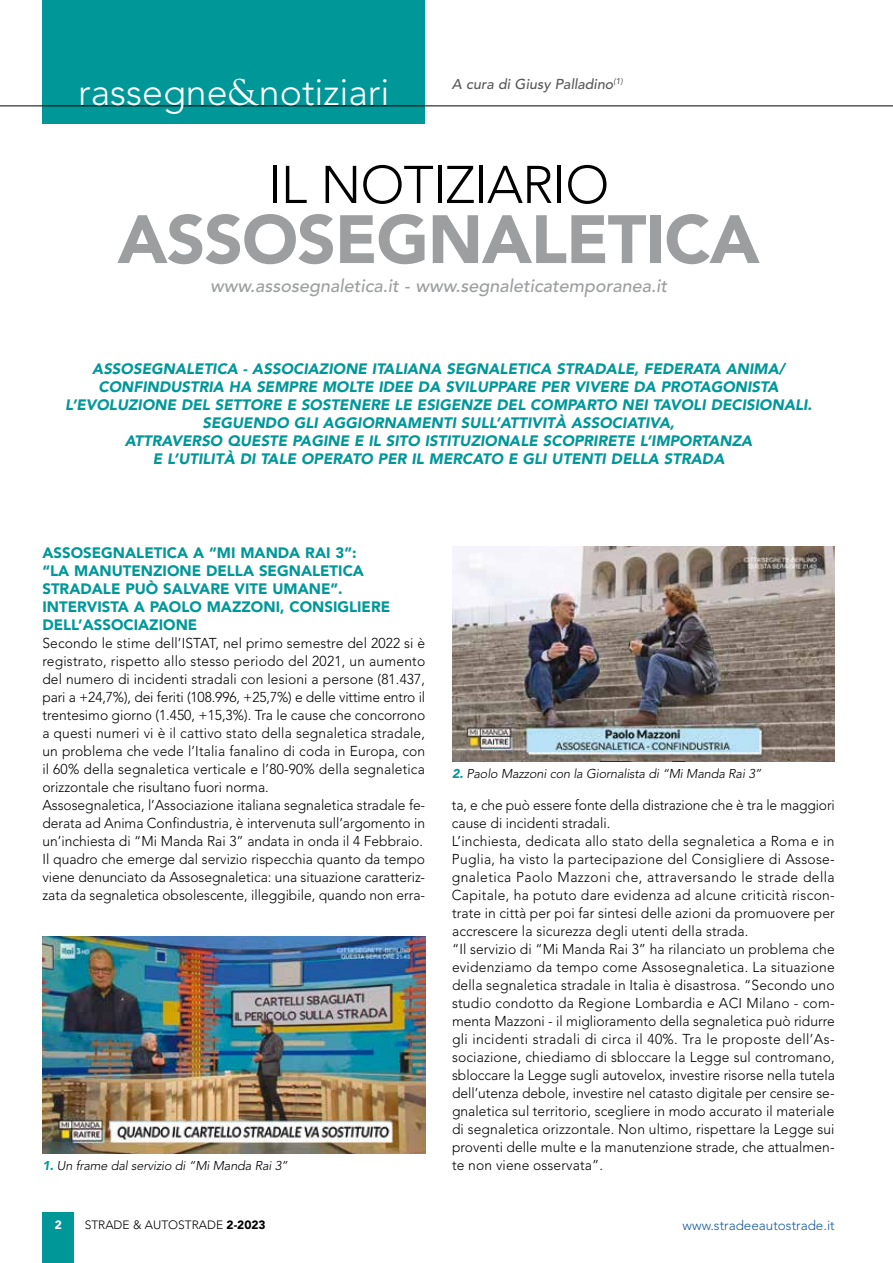
<style>
.page{position:relative;width:893px;height:1263px;background:#fff}
.page>*{position:absolute;margin:0;border:0;box-sizing:border-box;transform-origin:0 0}
.t1{font:900 67.5px "Avenir";letter-spacing:-.015em;color:#9c9e9f}
.t2{font:300 52.5px "Avenir";letter-spacing:-.015em;color:#000}
.t3{font:300 37.5px "Avenir";color:#fff}
.t4{font:italic 500 18px "Avenir";color:#9c9e9f}
.t5{font:italic 900 15px/18px "Avenir";color:#009799;text-align:center}
.t6{font:900 15px/18px "Avenir";color:#009799}
.t7{font:300 14.25px/18px "Avenir";letter-spacing:.01em;color:#000}
.t8{font:italic 500 14.25px "Avenir";color:#58585a}
.t9{font:300 13.5px "Avenir";color:#165b9a}
.t10{font:italic 300 12.75px "Avenir";letter-spacing:-.015em;color:#000}
.t11{font:300 12px "Avenir";color:#000}
.t12{font:900 12px "Avenir";color:#fff}
.s1{font-family:"Goudy Std";font-weight:400}
.s2{font-weight:900;color:#009799}
.s3{font-weight:900}
</style>
<div class="page">
<div style="left:43px;top:0;width:382px;height:124px;background:#009799"></div>
<hr style="left:0;top:106px;width:893px;height:1px;background:#000">
<div style="left:42px;top:1212px;width:32px;height:51px;background:#009799"></div>
<img style="left:43px;top:936px;width:382px;height:218px">
<img style="left:452px;top:546px;width:383px;height:215px">
<h3 class="t3" style="left:78px;top:70px;width:313px">rassegne<span class="s1">&amp;</span>notiziari</h3>
<p class="t8" style="left:452px;top:76px;width:172px">A cura di Giusy Palladino<sup>(1)</sup></p>
<h2 class="t2" style="left:268px;top:154px;width:343px">IL NOTIZIARIO</h2>
<h1 class="t1" style="left:118px;top:199px;width:644px">ASSOSEGNALETICA</h1>
<p class="t4" style="left:210px;top:276px;width:459px">www.assosegnaletica.it - www.segnaleticatemporanea.it</p>
<p class="t5" style="left:65px;top:359px;width:748px">ASSOSEGNALETICA - ASSOCIAZIONE ITALIANA SEGNALETICA STRADALE, FEDERATA ANIMA/ CONFINDUSTRIA HA SEMPRE MOLTE IDEE DA SVILUPPARE PER VIVERE DA PROTAGONISTA L’EVOLUZIONE DEL SETTORE E SOSTENERE LE ESIGENZE DEL COMPARTO NEI TAVOLI DECISIONALI.<br>SEGUENDO GLI AGGIORNAMENTI SULL’ATTIVITÀ ASSOCIATIVA,<br>ATTRAVERSO QUESTE PAGINE E IL SITO ISTITUZIONALE SCOPRIRETE L’IMPORTANZA<br>E L’UTILITÀ DI TALE OPERATO PER IL MERCATO E GLI UTENTI DELLA STRADA</p>
<p class="t6" style="left:42px;top:544px;width:349px">ASSOSEGNALETICA A “MI MANDA RAI 3”:<br>“LA MANUTENZIONE DELLA SEGNALETICA STRADALE PUÒ SALVARE VITE UMANE”.<br>INTERVISTA A PAOLO MAZZONI, CONSIGLIERE DELL’ASSOCIAZIONE</p>
<p class="t7" style="left:42px;top:634px;width:384px">Secondo le stime dell’ISTAT, nel primo semestre del 2022 si è registrato, rispetto allo stesso periodo del 2021, un aumento del numero di incidenti stradali con lesioni a persone (81.437, pari a +24,7%), dei feriti (108.996, +25,7%) e delle vittime entro il trentesimo giorno (1.450, +15,3%). Tra le cause che concorrono a questi numeri vi è il cattivo stato della segnaletica stradale, un problema che vede l’Italia fanalino di coda in Europa, con il 60% della segnaletica verticale e l’80-90% della segnaletica orizzontale che risultano fuori norma.<br>Assosegnaletica, l’Associazione italiana segnaletica stradale fe&shy;derata ad Anima Confindustria, è intervenuta sull’argomento in un’inchiesta di “Mi Manda Rai 3” andata in onda il 4 Febbraio.<br>Il quadro che emerge dal servizio rispecchia quanto da tempo viene denunciato da Assosegnaletica: una situazione caratteriz&shy;zata da segnaletica obsolescente, illeggibile, quando non erra-</p>
<p class="t10" style="left:452px;top:766px;width:311px"><span class="s2">2.</span> Paolo Mazzoni con la Giornalista di “Mi Manda Rai 3”</p>
<p class="t7" style="left:452px;top:796px;width:385px">ta, e che può essere fonte della distrazione che è tra le maggiori cause di incidenti stradali.<br>L’inchiesta, dedicata allo stato della segnaletica a Roma e in Puglia, ha visto la partecipazione del Consigliere di Assose&shy;gnaletica Paolo Mazzoni che, attraversando le strade della Capitale, ha potuto dare evidenza ad alcune criticità riscon&shy;trate in città per poi far sintesi delle azioni da promuovere per accrescere la sicurezza degli utenti della strada.<br>“Il servizio di “Mi Manda Rai 3” ha rilanciato un problema che evidenziamo da tempo come Assosegnaletica. La situazione della segnaletica stradale in Italia è disastrosa. “Secondo uno studio condotto da Regione Lombardia e ACI Milano - com&shy;menta Mazzoni - il miglioramento della segnaletica può ridurre gli incidenti stradali di circa il 40%. Tra le proposte dell’As&shy;sociazione, chiediamo di sbloccare la Legge sul contromano, sbloccare la Legge sugli autovelox, investire risorse nella tutela dell’utenza debole, investire nel catasto digitale per censire se&shy;gnaletica sul territorio, scegliere in modo accurato il materiale di segnaletica orizzontale. Non ultimo, rispettare la Legge sui proventi delle multe e la manutenzione strade, che attualmen-</p>
<p class="t10" style="left:43px;top:1158px;width:247px"><span class="s2">1.</span> Un frame dal servizio di “Mi Manda Rai 3”</p>
<p class="t7" style="left:452px;top:1156px;width:153px">te non viene osservata”.</p>
<p class="t12" style="left:55px;top:1217px;width:9px">2</p>
<p class="t11" style="left:85px;top:1217px;width:182px">STRADE &amp; AUTOSTRADE <span class="s3">2-2023</span></p>
<p class="t9" style="left:683px;top:1217px;width:154px">www.stradeeautostrade.it</p>
</div>
